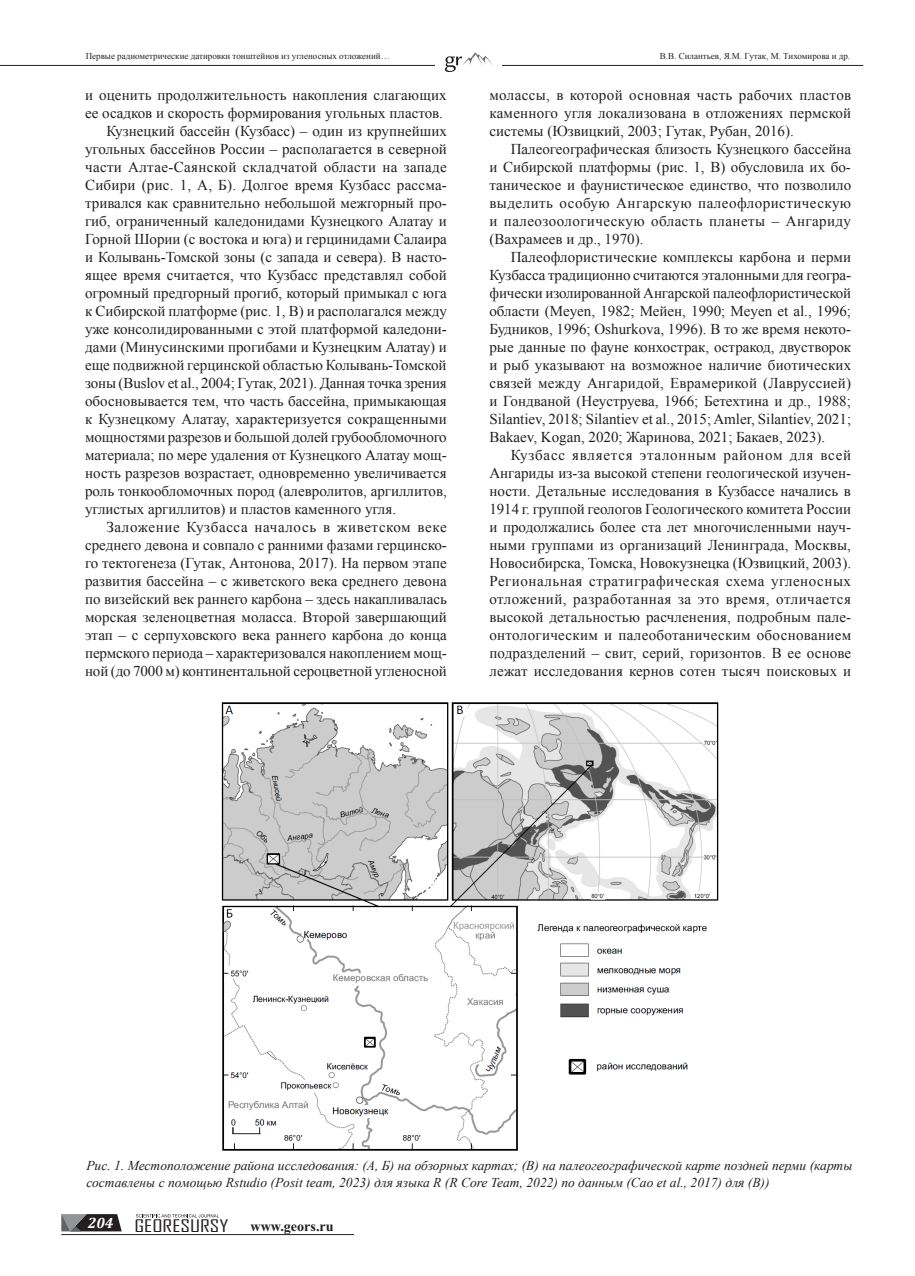
<style>
.page{position:relative;width:915px;height:1276px;background:#fff}
.page>*{position:absolute;margin:0;border:0;box-sizing:border-box;transform-origin:0 0}
.t1{font:16.65px "Agency FB Cyrillic";color:#231f20;scale:1.37 1}
.t2{font:15px/18px "Times New Roman";color:#231f20;text-align:justify}
.t3{font:15px "Times New Roman";letter-spacing:.025em;color:#231f20}
.t4{font:15px "Times New Roman";letter-spacing:.04em;color:#231f20}
.t5{font:italic 700 15px "Cambria";color:#fff}
.t6{font:700 14.1px "Times New Roman";color:#231f20}
.t7{font:italic 13.5px/16.2px "Times New Roman";color:#231f20}
.t8{font:9px "Times New Roman";color:#231f20}
</style>
<div class="page">
<hr style="left:61px;top:1234px;width:293px;height:1px;background:#231f20">
<svg style="left:136px;top:1214px;width:82px;height:3px"></svg>
<svg style="left:61px;top:1214px;width:61px;height:17px"></svg>
<hr style="left:0;top:65px;width:863px;height:1px;background:#231f20">
<img style="left:435px;top:52px;width:66px;height:20px">
<img style="left:221px;top:702px;width:498px;height:449px">
<p class="t8" style="left:86px;top:50px;width:305px">Первые радиометрические датировки тонштейнов из угленосных отложений…</p>
<p class="t8" style="left:659px;top:50px;width:192px">В.В. Силантьев, Я.М. Гутак, М. Тихомирова и др.</p>
<p class="t2" style="left:85px;top:85px;width:363px">и оценить продолжительность накопления слагающих</p>
<p class="t2" style="left:85px;top:103px;width:359px">ее осадков и скорость формирования угольных пластов.</p>
<p class="t2" style="left:106px;top:121px;width:342px">Кузнецкий бассейн (Кузбасс) – один из крупнейших</p>
<p class="t2" style="left:85px;top:139px;width:363px">угольных бассейнов России – располагается в северной</p>
<p class="t3" style="left:85px;top:157px;width:363px">части Алтае-Саянской складчатой области на западе</p>
<p class="t2" style="left:85px;top:175px;width:363px">Сибири (рис. 1, А, Б). Долгое время Кузбасс рассма-</p>
<p class="t2" style="left:85px;top:193px;width:363px">тривался как сравнительно небольшой межгорный про-</p>
<p class="t2" style="left:85px;top:211px;width:363px">гиб, ограниченный каледонидами Кузнецкого Алатау и</p>
<p class="t2" style="left:85px;top:229px;width:363px">Горной Шории (с востока и юга) и герцинидами Салаира</p>
<p class="t2" style="left:85px;top:247px;width:363px">и Колывань-Томской зоны (с запада и севера). В насто-</p>
<p class="t2" style="left:85px;top:265px;width:363px">ящее время считается, что Кузбасс представлял собой</p>
<p class="t2" style="left:85px;top:283px;width:363px">огромный предгорный прогиб, который примыкал с юга</p>
<p class="t2" style="left:85px;top:301px;width:363px">к Сибирской платформе (рис. 1, В) и располагался между</p>
<p class="t2" style="left:85px;top:319px;width:363px">уже консолидированными с этой платформой каледони-</p>
<p class="t2" style="left:85px;top:337px;width:363px">дами (Минусинскими прогибами и Кузнецким Алатау) и</p>
<p class="t2" style="left:85px;top:355px;width:363px">еще подвижной герцинской областью Колывань-Томской</p>
<p class="t2" style="left:85px;top:373px;width:363px">зоны (Buslov et al., 2004; Гутак, 2021). Данная точка зрения</p>
<p class="t2" style="left:85px;top:391px;width:363px">обосновывается тем, что часть бассейна, примыкающая</p>
<p class="t2" style="left:85px;top:409px;width:363px">к Кузнецкому Алатау, характеризуется сокращенными</p>
<p class="t2" style="left:85px;top:427px;width:363px">мощностями разрезов и большой долей грубообломочного</p>
<p class="t2" style="left:85px;top:445px;width:363px">материала; по мере удаления от Кузнецкого Алатау мощ-</p>
<p class="t2" style="left:85px;top:463px;width:363px">ность разрезов возрастает, одновременно увеличивается</p>
<p class="t2" style="left:85px;top:481px;width:363px">роль тонкообломочных пород (алевролитов, аргиллитов,</p>
<p class="t2" style="left:85px;top:499px;width:312px">углистых аргиллитов) и пластов каменного угля.</p>
<p class="t4" style="left:106px;top:517px;width:342px">Заложение Кузбасса началось в живетском веке</p>
<p class="t2" style="left:85px;top:535px;width:363px">среднего девона и совпало с ранними фазами герцинско-</p>
<p class="t2" style="left:85px;top:553px;width:363px">го тектогенеза (Гутак, Антонова, 2017). На первом этапе</p>
<p class="t2" style="left:85px;top:571px;width:363px">развития бассейна – с живетского века среднего девона</p>
<p class="t2" style="left:85px;top:589px;width:363px">по визейский век раннего карбона – здесь накапливалась</p>
<p class="t2" style="left:85px;top:607px;width:363px">морская зеленоцветная моласса. Второй завершающий</p>
<p class="t2" style="left:85px;top:625px;width:363px">этап – с серпуховского века раннего карбона до конца</p>
<p class="t2" style="left:85px;top:643px;width:363px">пермского периода – характеризовался накоплением мощ-</p>
<p class="t2" style="left:85px;top:661px;width:363px">ной (до 7000 м) континентальной сероцветной угленосной</p>
<p class="t2" style="left:489px;top:85px;width:363px">молассы, в которой основная часть рабочих пластов каменного угля локализована в отложениях пермской системы (Юзвицкий, 2003; Гутак, Рубан, 2016).</p>
<p class="t2" style="left:489px;top:139px;width:363px;text-indent:21px">Палеогеографическая близость Кузнецкого бассейна и Сибирской платформы (рис. 1, В) обусловила их бо&shy;таническое и фаунистическое единство, что позволило выделить особую Ангарскую палеофлористическую и палеозоологическую область планеты – Ангариду (Вахрамеев и др., 1970).</p>
<p class="t2" style="left:489px;top:247px;width:363px;text-indent:21px">Палеофлористические комплексы карбона и перми Кузбасса традиционно считаются эталонными для геогра&shy;фически изолированной Ангарской палеофлористической области (Meyen, 1982; Мейен, 1990; Meyen et al., 1996; Будников, 1996; Oshurkova, 1996). В то же время некото&shy;рые данные по фауне конхострак, остракод, двустворок и рыб указывают на возможное наличие биотических связей между Ангаридой, Еврамерикой (Лавруссией) и Гондваной (Неуструева, 1966; Бетехтина и др., 1988; Silantiev, 2018; Silantiev et al., 2015; Amler, Silantiev, 2021; Bakaev, Kogan, 2020; Жаринова, 2021; Бакаев, 2023).</p>
<p class="t2" style="left:489px;top:445px;width:363px;text-indent:21px">Кузбасс является эталонным районом для всей Ангариды из-за высокой степени геологической изучен&shy;ности. Детальные исследования в Кузбассе начались в 1914 г. группой геологов Геологического комитета России и продолжались более ста лет многочисленными науч&shy;ными группами из организаций Ленинграда, Москвы, Новосибирска, Томска, Новокузнецка (Юзвицкий, 2003).<br>Региональная стратиграфическая схема угленосных отложений, разработанная за это время, отличается высокой детальностью расчленения, подробным пале&shy;онтологическим и палеоботаническим обоснованием подразделений – свит, серий, горизонтов. В ее основе лежат исследования кернов сотен тысяч поисковых и</p>
<p class="t7" style="left:86px;top:1157px;width:767px">Рис. 1. Местоположение района исследования: (А, Б) на обзорных картах; (В) на палеогеографической карте поздней перми (карты составлены с помощью Rstudio (Posit team, 2023) для языка R (R Core Team, 2022) по данным (Cao et al., 2017) для (В))</p>
<p class="t5" style="left:88px;top:1212px;width:27px">204</p>
<p class="t1" style="left:134px;top:1215px;width:70px">GEORESURSY</p>
<p class="t6" style="left:250px;top:1217px;width:85px">www.geors.ru</p>
</div>
